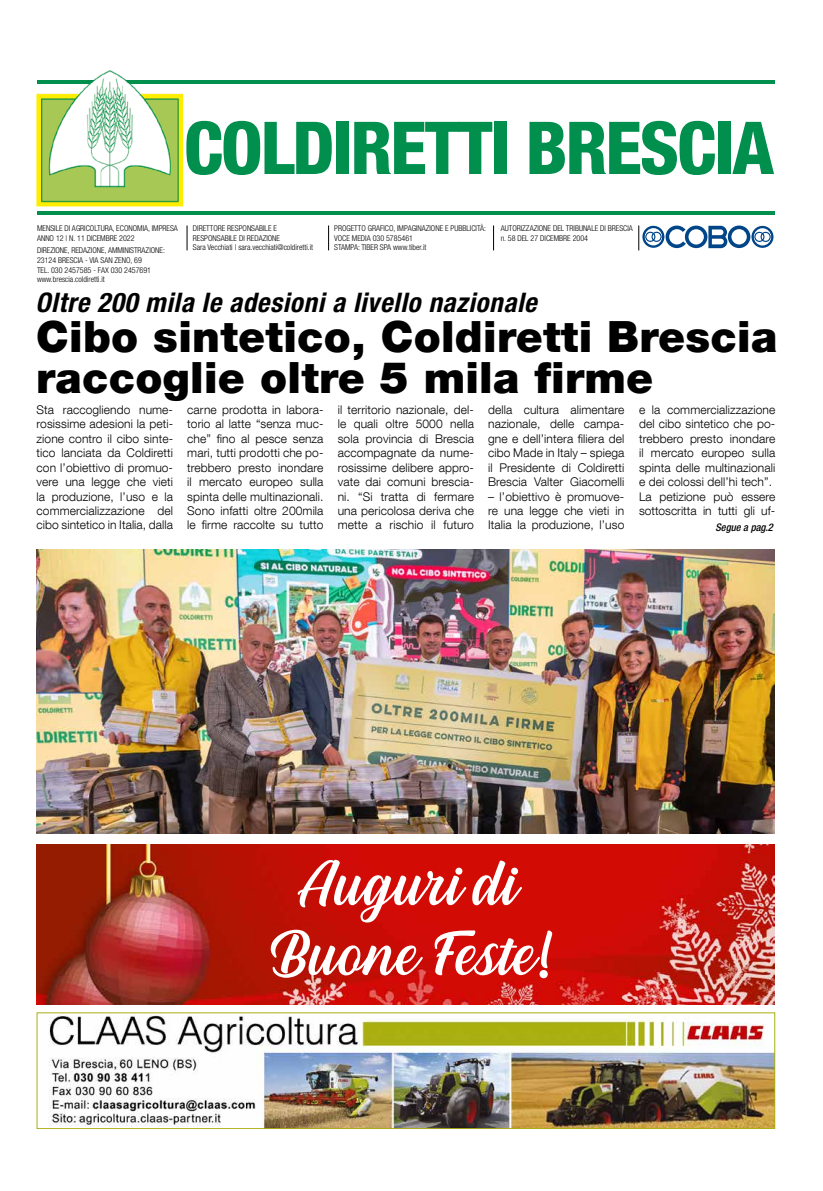
<style>
.page{position:relative;width:823px;height:1191px;background:#fff}
.page>*{position:absolute;margin:0;border:0;box-sizing:border-box;transform-origin:0 0}
.t1{font:800 condensed 73px "Helvetica Neue LT Com";letter-spacing:-.03em;color:#008f4d}
.t2{font:900 43px/41px "Helvetica Neue LT Com";letter-spacing:.005em;color:#000}
.t3{font:italic 700 condensed 27px "Helvetica Neue LT Std";letter-spacing:.025em;color:#000}
.t4{font:300 12px/14.4px "Helvetica Neue LT Com";letter-spacing:.01em;color:#000;text-align:justify}
.t5{font:italic 500 condensed 10.5px "Helvetica Neue LT Com";color:#000}
.t6{font:300 condensed 8px/9.6px "Helvetica Neue LT Com";color:#000}
</style>
<div class="page">
<hr style="left:37px;top:81px;width:737px;height:3px;background:#008f4d">
<hr style="left:37px;top:212px;width:737px;height:3px;background:#008f4d">
<img style="left:37px;top:71px;width:145px;height:136px">
<svg style="left:328px;top:225px;width:1px;height:25px"></svg>
<svg style="left:493px;top:225px;width:1px;height:25px"></svg>
<svg style="left:187px;top:225px;width:1px;height:25px"></svg>
<img style="left:49px;top:1014px;width:723px;height:112px">
<img style="left:36px;top:549px;width:738px;height:284px">
<svg style="left:638px;top:225px;width:135px;height:25px"></svg>
<img style="left:36px;top:844px;width:737px;height:161px">
<svg style="left:270px;top:929px;width:282px;height:49px"></svg>
<svg style="left:297px;top:860px;width:224px;height:62px"></svg>
<h1 class="t1" style="left:184px;top:103px;width:591px">COLDIRETTI BRESCIA</h1>
<p class="t6" style="left:37px;top:224px;width:142px">MENSILE DI AGRICOLTURA, ECONOMIA, IMPRESA<br>ANNO 12 | N. 11 DICEMBRE 2022</p>
<p class="t6" style="left:37px;top:246px;width:129px">DIREZIONE, REDAZIONE, AMMINISTRAZIONE:<br>23124 BRESCIA - VIA SAN ZENO, 69<br>TEL. 030 2457585 - FAX 030 2457691 www.brescia.coldiretti.it</p>
<p class="t6" style="left:193px;top:224px;width:122px">DIRETTORE RESPONSABILE E<br>RESPONSABILE DI REDAZIONE<br>Sara Vecchiati | sara.vecchiati@coldiretti.it</p>
<p class="t6" style="left:334px;top:224px;width:153px">PROGETTO GRAFICO, IMPAGINAZIONE E PUBBLICITà:<br>VOCE MEDIA 030 5785461<br>STAMPA: TIBER SPA www.tiber.it</p>
<p class="t6" style="left:500px;top:224px;width:134px">AUTORIZZAZIONE DEL TRIBUNALE DI BRESCIA n. 58 DEL 27 DICEMBRE 2004</p>
<h3 class="t3" style="left:36px;top:286px;width:502px">Oltre 200 mila le adesioni a livello nazionale</h3>
<h2 class="t2" style="left:36px;top:316px;width:742px">Cibo sintetico, Coldiretti Brescia raccoglie oltre 5 mila firme</h2>
<p class="t4" style="left:37px;top:402px;width:138px">Sta raccogliendo nume&shy;rosissime adesioni la peti&shy;zione contro il cibo sinte&shy;tico lanciata da Coldiretti con l’obiettivo di promuo&shy;vere una legge che vieti la produzione, l’uso e la commercializzazione del cibo sintetico in Italia, dalla</p>
<p class="t4" style="left:187px;top:402px;width:138px">carne prodotta in labora&shy;torio al latte “senza muc&shy;che” fino al pesce senza mari, tutti prodotti che po&shy;trebbero presto inondare il mercato europeo sulla spinta delle multinazionali.<br>Sono infatti oltre 200mila le firme raccolte su tutto</p>
<p class="t4" style="left:337px;top:402px;width:138px">il territorio nazionale, del&shy;le quali oltre 5000 nella sola provincia di Brescia accompagnate da nume&shy;rosissime delibere appro&shy;vate dai comuni brescia&shy;ni. “Si tratta di fermare una pericolosa deriva che mette a rischio il futuro</p>
<p class="t4" style="left:488px;top:402px;width:138px">della cultura alimentare nazionale, delle campa&shy;gne e dell’intera filiera del cibo Made in Italy – spiega il Presidente di Coldiretti Brescia Valter Giacomelli</p>
<p class="t4" style="left:488px;top:489px;width:138px">– l’obiettivo è promuove&shy;re una legge che vieti in Italia la produzione, l’uso</p>
<p class="t4" style="left:638px;top:402px;width:138px;text-align:left">e la commercializzazione del cibo sintetico che po&shy;trebbero presto inondare il mercato europeo sulla spinta delle multinazionali e dei colossi dell’hi tech”.<br>La petizione può essere sottoscritta in tutti gli uf-</p>
<p class="t5" style="left:715px;top:521px;width:59px">Segue a pag.2</p>
</div>
